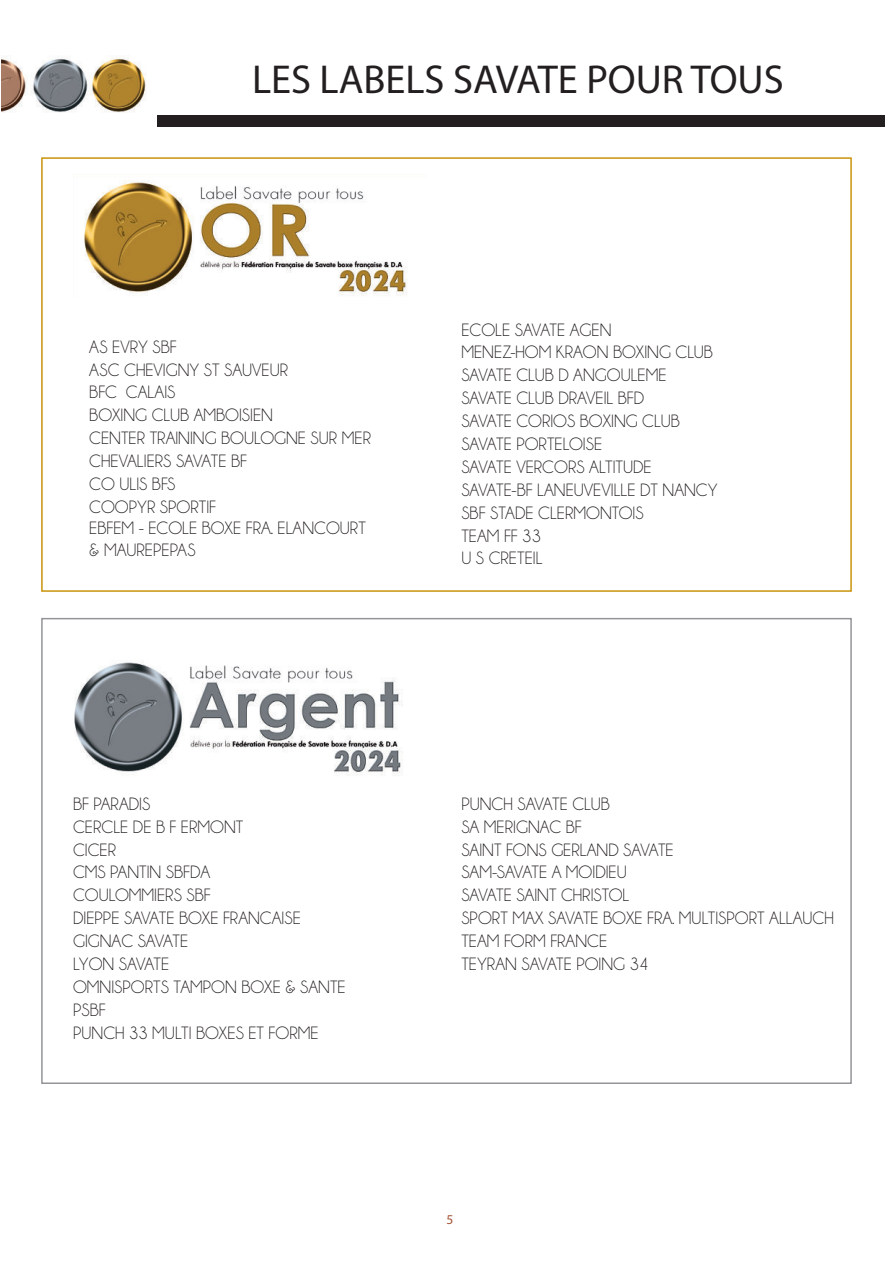
<style>
.page{position:relative;width:893px;height:1263px;background:#fff}
.page>*{position:absolute;margin:0;border:0;box-sizing:border-box;transform-origin:0 0}
.t1{font:40.5px "Myriad Pro";color:#231f20}
.t2{font:18px/22.8px "Champagne&Limousines";color:#231f20}
.t3{font:13.5px "Myriad Pro";color:#a55335}
</style>
<div class="page">
<img style="left:1px;top:56px;width:146px;height:57px">
<div style="left:157px;top:116px;width:728px;height:11px;background:#231f20"></div>
<div style="left:41px;top:157px;width:811px;height:435px;border:2px solid #c9930b"></div>
<img style="left:84px;top:180px;width:323px;height:116px">
<img style="left:74px;top:661px;width:329px;height:115px">
<div style="left:41px;top:618px;width:811px;height:466px;border:2px solid #939598"></div>
<h1 class="t1" style="left:252px;top:64px;width:533px">LES LABELS SAVATE POUR TOUS</h1>
<p class="t2" style="left:89px;top:336px;width:283px">AS EVRY SBF<br>ASC CHEVIGNY ST SAUVEUR<br>BFC CALAIS<br>BOXING CLUB AMBOISIEN<br>CENTER TRAINING BOULOGNE SUR MER<br>CHEVALIERS SAVATE BF<br>CO ULIS BFS<br>COOPYR SPORTIF<br>EBFEM - ECOLE BOXE FRA. ELANCOURT &amp; MAUREPEPAS</p>
<p class="t2" style="left:461px;top:319px;width:258px">ECOLE SAVATE AGEN<br>MENEZ-HOM KRAON BOXING CLUB<br>SAVATE CLUB D ANGOULEME<br>SAVATE CLUB DRAVEIL BFD<br>SAVATE CORIOS BOXING CLUB<br>SAVATE PORTELOISE<br>SAVATE VERCORS ALTITUDE<br>SAVATE-BF LANEUVEVILLE DT NANCY<br>SBF STADE CLERMONTOIS<br>TEAM FF 33<br>U S CRETEIL</p>
<p class="t2" style="left:73px;top:793px;width:274px">BF PARADIS<br>CERCLE DE B F ERMONT<br>CICER<br>CMS PANTIN SBFDA<br>COULOMMIERS SBF<br>DIEPPE SAVATE BOXE FRANCAISE<br>GIGNAC SAVATE<br>LYON SAVATE<br>OMNISPORTS TAMPON BOXE &amp; SANTE<br>PSBF<br>PUNCH 33 MULTI BOXES ET FORME</p>
<p class="t2" style="left:461px;top:793px;width:374px">PUNCH SAVATE CLUB<br>SA MERIGNAC BF<br>SAINT FONS GERLAND SAVATE<br>SAM-SAVATE A MOIDIEU<br>SAVATE SAINT CHRISTOL<br>SPORT MAX SAVATE BOXE FRA. MULTISPORT ALLAUCH<br>TEAM FORM FRANCE<br>TEYRAN SAVATE POING 34</p>
<p class="t3" style="left:446px;top:1214px;width:8px">5</p>
</div>
